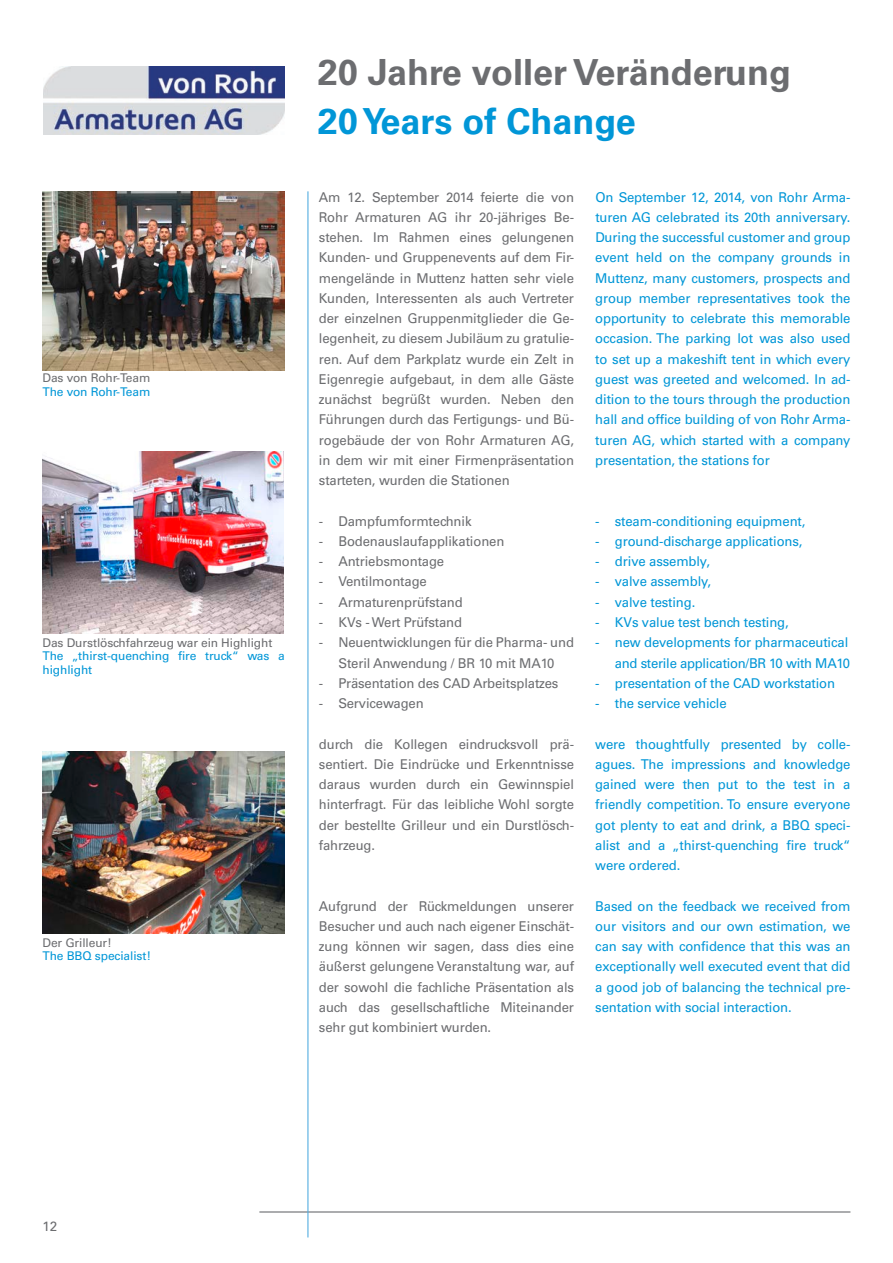
<style>
.page{position:relative;width:893px;height:1263px;background:#fff}
.page>*{position:absolute;margin:0;border:0;box-sizing:border-box;transform-origin:0 0}
.t1{font:700 36px "Univers CE";color:#6c6d70}
.t2{font:700 36px "Univers CE";color:#0196d7}
.t3{font:500 13.5px/20.2px "Univers CE";letter-spacing:-.01em;color:#6c6d70;text-align:justify}
.t4{font:500 13.5px/20.2px "Univers CE";letter-spacing:-.01em;color:#0196d7;text-align:justify}
.t5{font:500 12px/13.5px "Univers CE";letter-spacing:-.01em;color:#0196d7}
.t6{font:500 12px "Univers CE";letter-spacing:-.01em;color:#6c6d70}
</style>
<div class="page">
<hr style="left:259px;top:1211px;width:591px;height:1px;background:#6c6d70">
<hr style="left:307px;top:191px;width:1px;height:1046px;background:#56aee1">
<img style="left:43px;top:66px;width:242px;height:68px">
<img style="left:43px;top:752px;width:242px;height:181px">
<img style="left:43px;top:191px;width:241px;height:180px">
<img style="left:43px;top:452px;width:240px;height:182px">
<p class="t6" style="left:43px;top:371px;width:109px">Das von Rohr-Team</p>
<p class="t5" style="left:43px;top:385px;width:109px">The von Rohr-Team</p>
<p class="t6" style="left:43px;top:635px;width:231px">Das Durstlöschfahrzeug war ein Highlight</p>
<p class="t5" style="left:43px;top:649px;width:244px">The „thirst-quenching fire truck“ was a highlight</p>
<p class="t6" style="left:43px;top:935px;width:71px">Der Grilleur!</p>
<p class="t5" style="left:43px;top:949px;width:110px">The BBQ specialist!</p>
<h1 class="t1" style="left:318px;top:51px;width:475px">20 Jahre voller Veränderung</h1>
<h1 class="t2" style="left:318px;top:100px;width:320px">20 Years of Change</h1>
<p class="t3" style="left:319px;top:187px;width:257px">Am 12. September 2014 feierte die von Rohr Armaturen AG ihr 20-jähriges Be&shy;stehen. Im Rahmen eines gelungenen Kunden- und Gruppenevents auf dem Fir&shy;mengelände in Muttenz hatten sehr viele Kunden, Interessenten als auch Vertreter der einzelnen Gruppenmitglieder die Ge&shy;legenheit, zu diesem Jubiläum zu gratulie&shy;ren. Auf dem Parkplatz wurde ein Zelt in Eigenregie aufgebaut, in dem alle Gäste zunächst begrüßt wurden. Neben den Führungen durch das Fertigungs- und Bü&shy;rogebäude der von Rohr Armaturen AG, in dem wir mit einer Firmenpräsentation starteten, wurden die Stationen</p>
<p class="t3" style="left:319px;top:511px;width:154px">- Dampfumformtechnik</p>
<p class="t3" style="left:319px;top:531px;width:187px">- Bodenauslaufapplikationen</p>
<p class="t3" style="left:319px;top:552px;width:127px">- Antriebsmontage</p>
<p class="t3" style="left:319px;top:572px;width:109px">- Ventilmontage</p>
<p class="t3" style="left:319px;top:592px;width:145px">- Armaturenprüfstand</p>
<p class="t3" style="left:319px;top:612px;width:145px">- KVs - Wert Prüfstand</p>
<p class="t3" style="left:319px;top:633px;width:257px;text-align:center">- Neuentwicklungen für die Pharma- und<br>Steril Anwendung / BR 10 mit MA10</p>
<p class="t3" style="left:319px;top:673px;width:241px">- Präsentation des CAD Arbeitsplatzes</p>
<p class="t3" style="left:319px;top:693px;width:106px">- Servicewagen</p>
<p class="t3" style="left:319px;top:734px;width:257px">durch die Kollegen eindrucksvoll prä&shy;sentiert. Die Eindrücke und Erkenntnisse daraus wurden durch ein Gewinnspiel hinterfragt. Für das leibliche Wohl sorgte der bestellte Grilleur und ein Durstlösch&shy;fahrzeug.</p>
<p class="t3" style="left:319px;top:896px;width:257px">Aufgrund der Rückmeldungen unserer Besucher und auch nach eigener Einschät&shy;zung können wir sagen, dass dies eine äußerst gelungene Veranstaltung war, auf der sowohl die fachliche Präsentation als auch das gesellschaftliche Miteinander sehr gut kombiniert wurden.</p>
<p class="t4" style="left:595px;top:187px;width:257px">On September 12, 2014, von Rohr Arma&shy;turen AG celebrated its 20th anniversary.<br>During the successful customer and group event held on the company grounds in Muttenz, many customers, prospects and group member representatives took the opportunity to celebrate this memorable occasion. The parking lot was also used to set up a makeshift tent in which every guest was greeted and welcomed. In ad&shy;dition to the tours through the production hall and office building of von Rohr Arma&shy;turen AG, which started with a company presentation, the stations for</p>
<p class="t4" style="left:595px;top:511px;width:212px">- steam-conditioning equipment,</p>
<p class="t4" style="left:595px;top:531px;width:209px">- ground-discharge applications,</p>
<p class="t4" style="left:595px;top:552px;width:116px">- drive assembly,</p>
<p class="t4" style="left:595px;top:572px;width:117px">- valve assembly,</p>
<p class="t4" style="left:595px;top:592px;width:102px">- valve testing.</p>
<p class="t4" style="left:595px;top:612px;width:195px">- KVs value test bench testing,</p>
<p class="t4" style="left:595px;top:633px;width:256px;text-align:right">- new developments for pharmaceutical and sterile application/BR 10 with MA10</p>
<p class="t4" style="left:595px;top:673px;width:241px">- presentation of the CAD workstation</p>
<p class="t4" style="left:595px;top:693px;width:133px">- the service vehicle</p>
<p class="t4" style="left:595px;top:734px;width:257px">were thoughtfully presented by colle&shy;agues. The impressions and knowledge gained were then put to the test in a friendly competition. To ensure everyone got plenty to eat and drink, a BBQ speci&shy;alist and a „thirst-quenching fire truck“ were ordered.</p>
<p class="t4" style="left:595px;top:896px;width:257px">Based on the feedback we received from our visitors and our own estimation, we can say with confidence that this was an exceptionally well executed event that did a good job of balancing the technical pre&shy;sentation with social interaction.</p>
<p class="t3" style="left:43px;top:1216px;width:16px">12</p>
</div>
